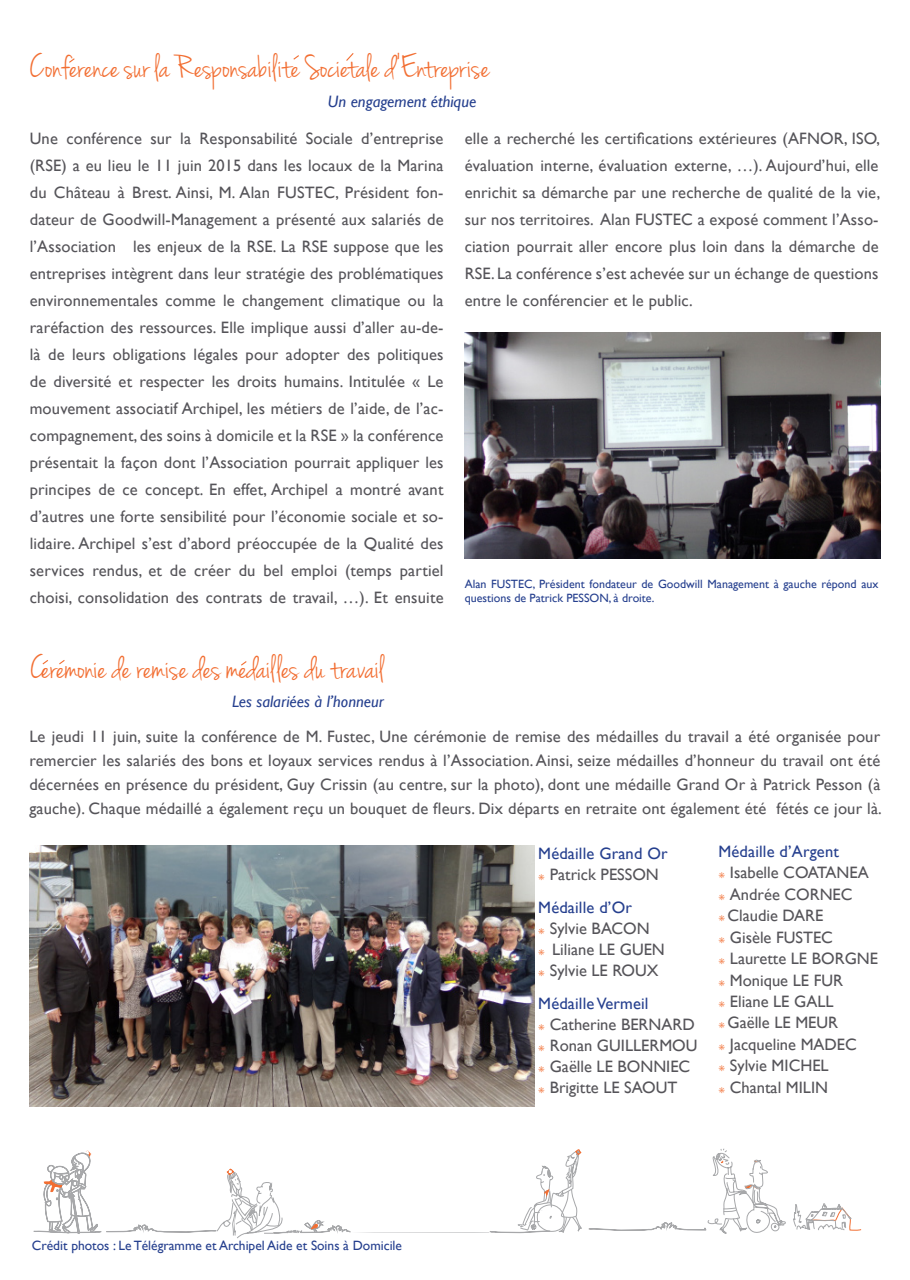
<style>
.page{position:relative;width:910px;height:1280px;background:#fff}
.page>*{position:absolute;margin:0;border:0;box-sizing:border-box;transform-origin:0 0}
.t1{font:34.5px "Jenna Sue";color:#f26e32}
.Style_de_paragraphe{font:16.5px/27px "Gill Sans";color:#555459;text-align:justify}
.Style_de_paragraphe-2{font:16.5px "Gill Sans";letter-spacing:.01em;color:#253f8e}
.t2{font:italic 16.5px "Gill Sans";color:#253f8e}
.t3{font:13.5px "Gill Sans";color:#253f8e}
.t4{font:12px/14.4px "Gill Sans";color:#253f8e}
.s1{font-family:"Minion Pro";font-size:10.5px;color:#f26e32}
</style>
<div class="page">
<svg style="left:34px;top:1148px;width:828px;height:91px"></svg>
<div style="left:503px;top:1151px;width:32px;height:37px;background:#fff"></div>
<svg style="left:69px;top:58px;width:6px;height:5px"></svg>
<svg style="left:293px;top:55px;width:6px;height:5px"></svg>
<svg style="left:42px;top:660px;width:6px;height:5px"></svg>
<svg style="left:59px;top:660px;width:6px;height:5px"></svg>
<svg style="left:241px;top:661px;width:6px;height:5px"></svg>
<img style="left:29px;top:845px;width:505px;height:261px">
<img style="left:465px;top:333px;width:415px;height:225px">
<svg style="left:346px;top:53px;width:8px;height:8px"></svg>
<p class="t1" style="left:30px;top:47px;width:461px">Conference sur la Responsabilite Societale d’Entreprise</p>
<p class="t2" style="left:328px;top:92px;width:150px">Un engagement éthique</p>
<p class="Style_de_paragraphe" style="left:30px;top:126px;width:415px">Une conférence sur la Responsabilité Sociale d’entreprise (RSE) a eu lieu le 11 juin 2015 dans les locaux de la Marina du Château à Brest. Ainsi, M. Alan FUSTEC, Président fon&shy;dateur de Goodwill-Management a présenté aux salariés de l’Association les enjeux de la RSE. La RSE suppose que les entreprises intègrent dans leur stratégie des problématiques environnementales comme le changement climatique ou la raréfaction des ressources. Elle implique aussi d’aller au-de&shy;là de leurs obligations légales pour adopter des politiques de diversité et respecter les droits humains. Intitulée « Le mouvement associatif Archipel, les métiers de l’aide, de l’ac&shy;compagnement, des soins à domicile et la RSE » la conférence présentait la façon dont l’Association pourrait appliquer les principes de ce concept. En effet, Archipel a montré avant d’autres une forte sensibilité pour l’économie sociale et so&shy;lidaire. Archipel s’est d’abord préoccupée de la Qualité des services rendus, et de créer du bel emploi (temps partiel choisi, consolidation des contrats de travail, …). Et ensuite</p>
<p class="Style_de_paragraphe" style="left:465px;top:126px;width:417px">elle a recherché les certifications extérieures (AFNOR, ISO, évaluation interne, évaluation externe, …). Aujourd’hui, elle enrichit sa démarche par une recherche de qualité de la vie, sur nos territoires. Alan FUSTEC a exposé comment l’Asso&shy;ciation pourrait aller encore plus loin dans la démarche de RSE. La conférence s’est achevée sur un échange de questions entre le conférencier et le public.</p>
<p class="t4" style="left:465px;top:577px;width:415px">Alan FUSTEC, Président fondateur de Goodwill Management à gauche répond aux questions de Patrick PESSON, à droite.</p>
<p class="t1" style="left:30px;top:648px;width:355px">Ceremonie de remise des medailles du travail</p>
<p class="t2" style="left:232px;top:692px;width:153px">Les salariées à l’honneur</p>
<p class="Style_de_paragraphe" style="left:29px;top:725px;width:854px;line-height:24px">Le jeudi 11 juin, suite la conférence de M. Fustec, Une cérémonie de remise des médailles du travail a été organisée pour remercier les salariés des bons et loyaux services rendus à l’Association. Ainsi, seize médailles d’honneur du travail ont été décernées en présence du président, Guy Crissin (au centre, sur la photo), dont une médaille Grand Or à Patrick Pesson (à gauche). Chaque médaillé a également reçu un bouquet de fleurs. Dix départs en retraite ont également été fétés ce jour là.</p>
<p class="t3" style="left:32px;top:1238px;width:372px">Crédit photos : Le Télégramme et Archipel Aide et Soins à Domicile</p>
<p class="Style_de_paragraphe-2" style="left:538px;top:843px;width:131px">Médaille Grand Or</p>
<p class="Style_de_paragraphe" style="left:538px;top:861px;width:122px"><span class="s1">✳</span> Patrick PESSON</p>
<p class="Style_de_paragraphe-2" style="left:538px;top:897px;width:95px">Médaille d’Or</p>
<p class="Style_de_paragraphe" style="left:538px;top:915px;width:113px"><span class="s1">✳</span> Sylvie BACON</p>
<p class="Style_de_paragraphe" style="left:538px;top:936px;width:128px"><span class="s1">✳</span> Liliane LE GUEN</p>
<p class="Style_de_paragraphe" style="left:538px;top:957px;width:122px"><span class="s1">✳</span> Sylvie LE ROUX</p>
<p class="Style_de_paragraphe-2" style="left:538px;top:993px;width:112px">Médaille Vermeil</p>
<p class="Style_de_paragraphe" style="left:538px;top:1011px;width:158px"><span class="s1">✳</span> Catherine BERNARD</p>
<p class="Style_de_paragraphe" style="left:538px;top:1032px;width:161px"><span class="s1">✳</span> Ronan GUILLERMOU</p>
<p class="Style_de_paragraphe" style="left:538px;top:1053px;width:153px"><span class="s1">✳</span> Gaëlle LE BONNIEC</p>
<p class="Style_de_paragraphe" style="left:538px;top:1074px;width:141px"><span class="s1">✳</span> Brigitte LE SAOUT</p>
<p class="Style_de_paragraphe-2" style="left:718px;top:842px;width:122px">Médaille d’Argent</p>
<p class="Style_de_paragraphe" style="left:718px;top:859px;width:152px"><span class="s1">✳</span> Isabelle COATANEA</p>
<p class="Style_de_paragraphe" style="left:718px;top:881px;width:136px"><span class="s1">✳</span> Andrée CORNEC</p>
<p class="Style_de_paragraphe" style="left:718px;top:902px;width:106px"><span class="s1">✳</span> Claudie DARE</p>
<p class="Style_de_paragraphe" style="left:718px;top:924px;width:116px"><span class="s1">✳</span> Gisèle FUSTEC</p>
<p class="Style_de_paragraphe" style="left:718px;top:945px;width:161px"><span class="s1">✳</span> Laurette LE BORGNE</p>
<p class="Style_de_paragraphe" style="left:718px;top:967px;width:126px"><span class="s1">✳</span> Monique LE FUR</p>
<p class="Style_de_paragraphe" style="left:718px;top:988px;width:117px"><span class="s1">✳</span> Eliane LE GALL</p>
<p class="Style_de_paragraphe" style="left:718px;top:1010px;width:121px"><span class="s1">✳</span> Gaëlle LE MEUR</p>
<p class="Style_de_paragraphe" style="left:718px;top:1031px;width:140px"><span class="s1">✳</span> Jacqueline MADEC</p>
<p class="Style_de_paragraphe" style="left:718px;top:1052px;width:112px"><span class="s1">✳</span> Sylvie MICHEL</p>
<p class="Style_de_paragraphe" style="left:718px;top:1074px;width:111px"><span class="s1">✳</span> Chantal MILIN</p>
</div>
